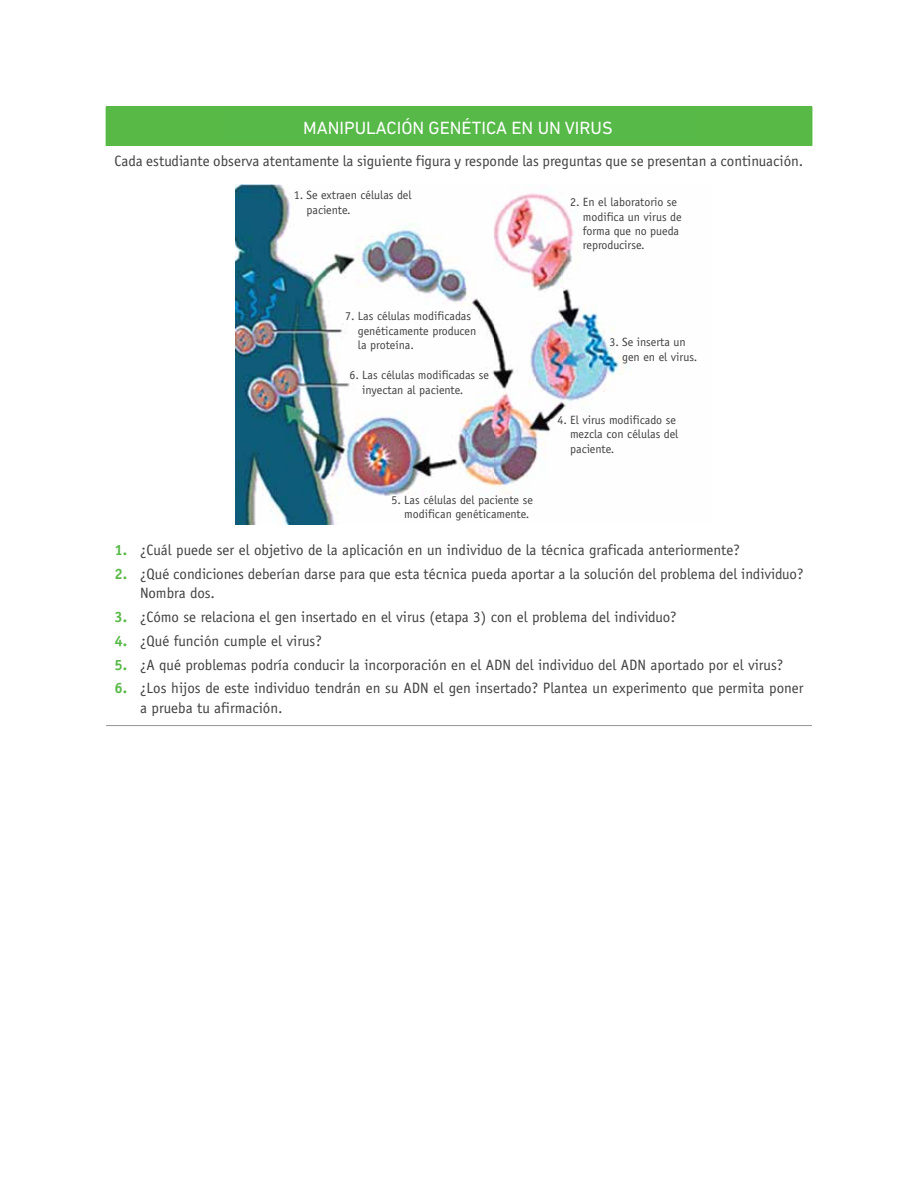
<style>
.page{position:relative;width:918px;height:1188px;background:#fff}
.page>*{position:absolute;margin:0;border:0;box-sizing:border-box;transform-origin:0 0}
.t1{font:18px "DIN Next LT Pro";color:#fff}
.t2{font:15px/19.5px "Officina Sans";color:#414042}
.t3{font:12px/14.4px "Officina Sans";color:#414042}
.s1{font-weight:700;color:#58b947}
</style>
<div class="page">
<div style="left:106px;top:107px;width:706px;height:39px;background:#58b947"></div>
<hr style="left:812px;top:107px;width:1px;height:39px;background:#58b947">
<hr style="left:106px;top:725px;width:353px;height:1px;background:#939598">
<hr style="left:459px;top:725px;width:353px;height:1px;background:#939598">
<img style="left:235px;top:184px;width:394px;height:341px">
<p class="t1" style="left:402px;top:117px;width:115px">EVALUACIÓN 2</p>
<p class="t2" style="left:115px;top:151px;width:690px">Cada estudiante observa atentamente la siguiente figura y responde las preguntas que se presentan a continuación.</p>
<p class="t3" style="left:307px;top:188px;width:107px;text-indent:-13px">1. Se extraen células del paciente.</p>
<p class="t3" style="left:583px;top:195px;width:100px;text-indent:-13px">2. En el laboratorio se modifica un virus de forma que no pueda reproducirse.</p>
<p class="t1" style="left:303px;top:117px;width:311px">MANIPULACIÓN GENÉTICA EN UN VIRUS</p>
<p class="t3" style="left:358px;top:309px;width:120px;text-indent:-13px">7. Las células modificadas genéticamente producen la proteína.</p>
<p class="t3" style="left:362px;top:368px;width:128px;text-indent:-13px">6. Las células modificadas se inyectan al paciente.</p>
<p class="t3" style="left:392px;top:493px;width:143px;text-align:right">5. Las células del paciente se modifican genéticamente.</p>
<p class="t3" style="left:622px;top:335px;width:77px;text-indent:-13px">3. Se inserta un gen en el virus.</p>
<p class="t3" style="left:570px;top:413px;width:110px;text-indent:-13px">4. El virus modificado se mezcla con células del paciente.</p>
<p class="t2" style="left:115px;top:540px;width:627px"><span class="s1">1.</span> ¿Cuál puede ser el objetivo de la aplicación en un individuo de la técnica graficada anteriormente?</p>
<p class="t2" style="left:140px;top:564px;width:665px;text-indent:-26px"><span class="s1">2.</span> ¿Qué condiciones deberían darse para que esta técnica pueda aportar a la solución del problema del individuo?<br>Nombra dos.</p>
<p class="t2" style="left:115px;top:607px;width:563px"><span class="s1">3.</span> ¿Cómo se relaciona el gen insertado en el virus (etapa 3) con el problema del individuo?</p>
<p class="t2" style="left:115px;top:631px;width:209px"><span class="s1">4.</span> ¿Qué función cumple el virus?</p>
<p class="t2" style="left:115px;top:655px;width:670px"><span class="s1">5.</span> ¿A qué problemas podría conducir la incorporación en el ADN del individuo del ADN aportado por el virus?</p>
<p class="t2" style="left:140px;top:678px;width:665px;text-indent:-26px"><span class="s1">6.</span> ¿Los hijos de este individuo tendrán en su ADN el gen insertado? Plantea un experimento que permita poner a prueba tu afirmación.</p>
</div>
